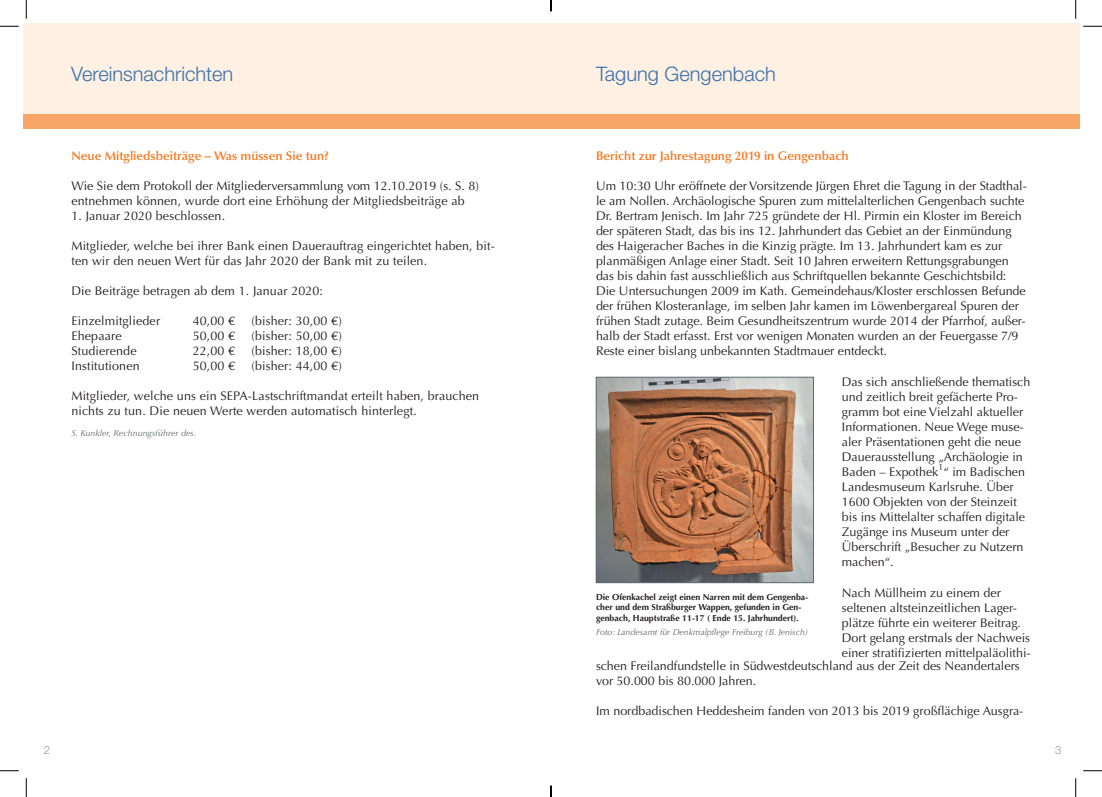
<style>
.page{position:relative;width:1102px;height:797px;background:#fff}
.page>*{position:absolute;margin:0;border:0;box-sizing:border-box;transform-origin:0 0}
.t1{font:300 20px "Helvetica Neue LT Std";color:#3970aa}
.t2{font:12.5px/15px "Optima LT Std";color:#231f20}
.t3{font:600 12.5px "Optima LT Std";color:#f47921}
.t4{font:100 11.25px "Helvetica Neue LT Std";color:#5f696f}
.t5{font:700 8.75px/10.5px "Optima LT Std";color:#231f20}
.t6{font:italic 8.75px "Optima LT Std";color:#5f696f}
.t7{font:8.75px "Optima LT Std";color:#231f20}
</style>
<div class="page">
<div style="left:23px;top:23px;width:1056px;height:95px;background:#fef0e2"></div>
<div style="left:23px;top:115px;width:1056px;height:14px;background:#f9a766"></div>
<img style="left:598px;top:379px;width:213px;height:202px">
<div style="left:596px;top:377px;width:217px;height:206px;border:1px solid #5f696f"></div>
<svg style="left:0;top:25px;width:19px;height:2px"></svg>
<svg style="left:1083px;top:25px;width:18px;height:2px"></svg>
<svg style="left:0;top:770px;width:19px;height:1px"></svg>
<svg style="left:1083px;top:770px;width:18px;height:1px"></svg>
<svg style="left:25px;top:0;width:2px;height:19px"></svg>
<svg style="left:25px;top:778px;width:2px;height:19px"></svg>
<svg style="left:1075px;top:0;width:1px;height:19px"></svg>
<svg style="left:1075px;top:778px;width:1px;height:19px"></svg>
<svg style="left:550px;top:785px;width:1px;height:12px"></svg>
<h1 class="t1" style="left:71px;top:62px;width:163px">Vereinsnachrichten</h1>
<p class="t3" style="left:71px;top:148px;width:259px">Neue Mitgliedsbeiträge – Was müssen Sie tun?</p>
<p class="t2" style="left:71px;top:178px;width:409px">Wie Sie dem Protokoll der Mitgliederversammlung vom 12.10.2019 (s. S. 8) entnehmen können, wurde dort eine Erhöhung der Mitgliedsbeiträge ab</p>
<p class="t2" style="left:71px;top:208px;width:155px">1. Januar 2020 beschlossen.</p>
<p class="t2" style="left:71px;top:238px;width:425px">Mitglieder, welche bei ihrer Bank einen Dauerauftrag eingerichtet haben, bit&shy;ten wir den neuen Wert für das Jahr 2020 der Bank mit zu teilen.</p>
<p class="t2" style="left:71px;top:283px;width:253px">Die Beiträge betragen ab dem 1. Januar 2020:</p>
<p class="t2" style="left:71px;top:313px;width:90px">Einzelmitglieder</p>
<p class="t2" style="left:193px;top:313px;width:44px">40,00 €</p>
<p class="t2" style="left:251px;top:313px;width:92px">(bisher: 30,00 €)</p>
<p class="t2" style="left:71px;top:328px;width:52px">Ehepaare</p>
<p class="t2" style="left:193px;top:328px;width:44px">50,00 €</p>
<p class="t2" style="left:251px;top:328px;width:92px">(bisher: 50,00 €)</p>
<p class="t2" style="left:71px;top:343px;width:67px">Studierende</p>
<p class="t2" style="left:193px;top:343px;width:44px">22,00 €</p>
<p class="t2" style="left:251px;top:343px;width:92px">(bisher: 18,00 €)</p>
<p class="t2" style="left:71px;top:358px;width:70px">Institutionen</p>
<p class="t2" style="left:193px;top:358px;width:44px">50,00 €</p>
<p class="t2" style="left:251px;top:358px;width:92px">(bisher: 44,00 €)</p>
<p class="t2" style="left:71px;top:388px;width:409px">Mitglieder, welche uns ein SEPA-Lastschriftmandat erteilt haben, brauchen nichts zu tun. Die neuen Werte werden automatisch hinterlegt.</p>
<p class="t6" style="left:71px;top:427px;width:127px">S. Kunkler, Rechnungsführer des.</p>
<h1 class="t1" style="left:596px;top:62px;width:181px">Tagung Gengenbach</h1>
<p class="t3" style="left:596px;top:148px;width:254px">Bericht zur Jahrestagung 2019 in Gengenbach</p>
<p class="t2" style="left:596px;top:178px;width:432px">Um 10:30 Uhr eröffnete der Vorsitzende Jürgen Ehret die Tagung in der Stadthal&shy;le am Nollen. Archäologische Spuren zum mittelalterlichen Gengenbach suchte Dr. Bertram Jenisch. Im Jahr 725 gründete der Hl. Pirmin ein Kloster im Bereich der späteren Stadt, das bis ins 12. Jahrhundert das Gebiet an der Einmündung des Haigeracher Baches in die Kinzig prägte. Im 13. Jahrhundert kam es zur planmäßigen Anlage einer Stadt. Seit 10 Jahren erweitern Rettungsgrabungen das bis dahin fast ausschließlich aus Schriftquellen bekannte Geschichtsbild:<br>Die Untersuchungen 2009 im Kath. Gemeindehaus/Kloster erschlossen Befunde der frühen Klosteranlage, im selben Jahr kamen im Löwenbergareal Spuren der frühen Stadt zutage. Beim Gesundheitszentrum wurde 2014 der Pfarrhof, außer&shy;halb der Stadt erfasst. Erst vor wenigen Monaten wurden an der Feuergasse 7/9<br>Reste einer bislang unbekannten Stadtmauer entdeckt.</p>
<p class="t2" style="left:841px;top:375px;width:190px">Das sich anschließende thematisch und zeitlich breit gefächerte Pro&shy;gramm bot eine Vielzahl aktueller Informationen. Neue Wege muse&shy;aler Präsentationen geht die neue Dauerausstellung „Archäologie in Baden – Expothek “ im Badischen</p>
<p class="t7" style="left:938px;top:462px;width:6px">1</p>
<p class="t2" style="left:841px;top:480px;width:185px">Landesmuseum Karlsruhe. Über<br>1600 Objekten von der Steinzeit bis ins Mittelalter schaffen digitale<br>Zugänge ins Museum unter der<br>Überschrift „Besucher zu Nutzern machen“.</p>
<p class="t2" style="left:841px;top:585px;width:190px">Nach Müllheim zu einem der seltenen altsteinzeitlichen Lager&shy;plätze führte ein weiterer Beitrag.<br>Dort gelang erstmals der Nachweis einer stratifizierten mittelpaläolithi-</p>
<p class="t5" style="left:596px;top:591px;width:214px">Die Ofenkachel zeigt einen Narren mit dem Gengenba&shy;cher und dem Straßburger Wappen, gefunden in Gen&shy;genbach, Hauptstraße 11-17 ( Ende 15. Jahrhundert).</p>
<p class="t6" style="left:596px;top:627px;width:214px">Foto: Landesamt für Denkmalpflege Freiburg (B. Jenisch)</p>
<p class="t2" style="left:596px;top:658px;width:425px">schen Freilandfundstelle in Südwestdeutschland aus der Zeit des Neandertalers vor 50.000 bis 80.000 Jahren.</p>
<p class="t2" style="left:596px;top:703px;width:429px">Im nordbadischen Heddesheim fanden von 2013 bis 2019 großflächige Ausgra-</p>
<p class="t4" style="left:44px;top:743px;width:8px">2</p>
<p class="t4" style="left:1055px;top:743px;width:8px">3</p>
</div>
